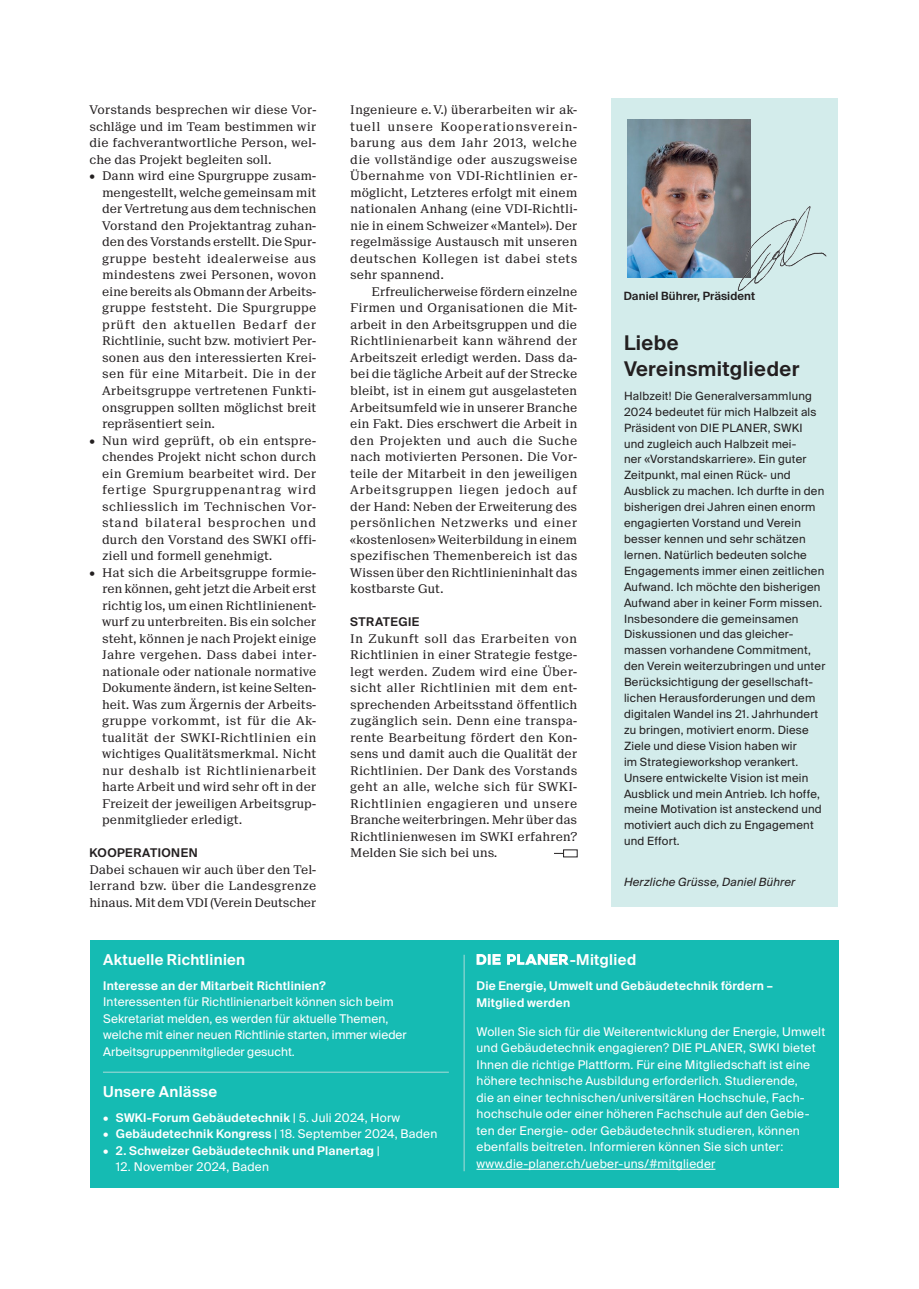
<style>
.page{position:relative;width:919px;height:1289px;background:#fff}
.page>*{position:absolute;margin:0;border:0;box-sizing:border-box;transform-origin:0 0}
.t1{font:600 20.25px/25.5px "Suisse Intl";letter-spacing:.02em;color:#231f20}
.t2{font:600 15px "Suisse Intl";letter-spacing:.02em;color:#fff}
.t3{font:12px/16.5px "Suisse Neue";letter-spacing:.005em;color:#231f20;text-align:justify}
.t4{font:12px/16.5px "Suisse Intl";letter-spacing:.02em;color:#fff}
.t5{font:600 12px/16.5px "Suisse Intl";letter-spacing:.02em;color:#fff}
.t6{font:600 12px "Suisse Intl";letter-spacing:.04em;color:#231f20}
.t7{font:11.4px/15.9px "Suisse Intl";letter-spacing:.02em;color:#231f20}
.t8{font:italic 11.4px "Suisse Intl";letter-spacing:.02em;color:#231f20}
.t9{font:600 11.4px "Suisse Intl";letter-spacing:.01em;color:#231f20}
.s1{font-weight:400}
</style>
<div class="page">
<div style="left:90px;top:940px;width:749px;height:247px;background:#15bbb3"></div>
<hr style="left:476px;top:1168px;width:239px;height:1px;background:#fff">
<svg style="left:476px;top:954px;width:24px;height:10px"></svg>
<svg style="left:507px;top:954px;width:61px;height:10px"></svg>
<hr style="left:103px;top:1071px;width:346px;height:1px;background:#aadcd9">
<hr style="left:463px;top:954px;width:1px;height:217px;background:#aadcd9">
<div style="left:611px;top:98px;width:227px;height:808px;background:#d3eceb"></div>
<img style="left:627px;top:119px;width:123px;height:158px">
<img style="left:720px;top:192px;width:107px;height:99px">
<p class="t3" style="left:89px;top:102px;width:228px">Vorstands besprechen wir diese Vor&shy;schläge und im Team bestimmen wir die fachverantwortliche Person, wel&shy;che das Projekt begleiten soll.</p>
<p class="t3" style="left:102px;top:168px;width:216px;text-indent:-13px">• Dann wird eine Spurgruppe zusam&shy;mengestellt, welche gemeinsam mit der Vertretung aus dem technischen Vorstand den Projektantrag zuhan&shy;den des Vorstands erstellt. Die Spur&shy;gruppe besteht idealerweise aus mindestens zwei Personen, wovon eine bereits als Obmann der Arbeits&shy;gruppe feststeht. Die Spurgruppe prüft den aktuellen Bedarf der Richtlinie, sucht bzw. motiviert Per&shy;sonen aus den interessierten Krei&shy;sen für eine Mitarbeit. Die in der Arbeitsgruppe vertretenen Funkti&shy;onsgruppen sollten möglichst breit repräsentiert sein.</p>
<p class="t3" style="left:102px;top:432px;width:216px;text-indent:-13px">• Nun wird geprüft, ob ein entspre&shy;chendes Projekt nicht schon durch ein Gremium bearbeitet wird. Der fertige Spurgruppenantrag wird schliesslich im Technischen Vor&shy;stand bilateral besprochen und durch den Vorstand des SWKI offi&shy;ziell und formell genehmigt.</p>
<p class="t3" style="left:102px;top:564px;width:216px;text-indent:-13px">• Hat sich die Arbeitsgruppe formie&shy;ren können, geht jetzt die Arbeit erst richtig los, um einen Richtlinienent&shy;wurf zu unterbreiten. Bis ein solcher steht, können je nach Projekt einige Jahre vergehen. Dass dabei inter&shy;nationale oder nationale normative Dokumente ändern, ist keine Selten&shy;heit. Was zum Ärgernis der Arbeits&shy;gruppe vorkommt, ist für die Ak&shy;tualität der SWKI-Richtlinien ein wichtiges Qualitätsmerkmal. Nicht nur deshalb ist Richtlinienarbeit harte Arbeit und wird sehr oft in der Freizeit der jeweiligen Arbeitsgrup&shy;penmitglieder erledigt.</p>
<p class="t6" style="left:89px;top:846px;width:110px">KOOPERATIONEN</p>
<p class="t3" style="left:89px;top:861px;width:228px">Dabei schauen wir auch über den Tel&shy;lerrand bzw. über die Landesgrenze hinaus. Mit dem VDI (Verein Deutscher</p>
<p class="t3" style="left:350px;top:102px;width:228px;text-align:left">Ingenieure e. V.) überarbeiten wir ak&shy;tuell unsere Kooperationsverein--- barung aus dem Jahr 2013, welche die vollständige oder auszugsweise Übernahme von VDI-Richtlinien er&shy;möglicht, Letzteres erfolgt mit einem nationalen Anhang (eine VDI-Richtli&shy;nie in einem Schweizer «Mantel»). Der regelmässige Austausch mit unseren deutschen Kollegen ist dabei stets sehr spannend.</p>
<p class="t3" style="left:350px;top:283px;width:228px;text-indent:21px">Erfreulicherweise fördern einzelne Firmen und Organisationen die Mit&shy;arbeit in den Arbeitsgruppen und die Richtlinienarbeit kann während der Arbeitszeit erledigt werden. Dass da&shy;bei die tägliche Arbeit auf der Strecke bleibt, ist in einem gut ausgelasteten Arbeitsumfeld wie in unserer Branche ein Fakt. Dies erschwert die Arbeit in den Projekten und auch die Suche nach motivierten Personen. Die Vor&shy;teile der Mitarbeit in den jeweiligen Arbeitsgruppen liegen jedoch auf der Hand: Neben der Erweiterung des persönlichen Netzwerks und einer «kostenlosen» Weiterbildung in einem spezifischen Themenbereich ist das Wissen über den Richtlinieninhalt das kostbarste Gut.</p>
<p class="t6" style="left:350px;top:615px;width:70px">STRATEGIE</p>
<p class="t3" style="left:350px;top:630px;width:228px">In Zukunft soll das Erarbeiten von Richtlinien in einer Strategie festge&shy;legt werden. Zudem wird eine Über&shy;sicht aller Richtlinien mit dem ent&shy;sprechenden Arbeitsstand öffentlich zugänglich sein. Denn eine transpa&shy;rente Bearbeitung fördert den Kon&shy;sens und damit auch die Qualität der Richtlinien. Der Dank des Vorstands geht an alle, welche sich für SWKI-Richtlinien engagieren und unsere Branche weiterbringen. Mehr über das Richtlinienwesen im SWKI erfahren?<br>Melden Sie sich bei uns.</p>
<p class="t9" style="left:623px;top:289px;width:133px">Daniel Bührer, Präsident</p>
<h1 class="t1" style="left:624px;top:330px;width:177px">Liebe<br>Vereinsmitglieder</h1>
<p class="t7" style="left:624px;top:388px;width:203px">Halbzeit! Die Generalversammlung 2024 bedeutet für mich Halbzeit als Präsident von DIE PLANER, SWKI und zugleich auch Halbzeit mei-<br>ner «Vorstandskarriere». Ein guter Zeitpunkt, mal einen Rück- und Ausblick zu machen. Ich durfte in den bisherigen drei Jahren einen enorm engagierten Vorstand und Verein besser kennen und sehr schätzen lernen. Natürlich bedeuten solche Engagements immer einen zeitlichen Aufwand. Ich möchte den bisherigen Aufwand aber in keiner Form missen.<br>Insbesondere die gemeinsamen Diskussionen und das gleicher&shy;massen vorhandene Commitment, den Verein weiterzubringen und unter Berücksichtigung der gesellschaft&shy;lichen Herausforderungen und dem digitalen Wandel ins 21. Jahrhundert zu bringen, motiviert enorm. Diese Ziele und diese Vision haben wir<br>im Strategieworkshop verankert.<br>Unsere entwickelte Vision ist mein Ausblick und mein Antrieb. Ich hoffe, meine Motivation ist ansteckend und motiviert auch dich zu Engagement und Effort.</p>
<p class="t8" style="left:624px;top:874px;width:173px">Herzliche Grüsse, Daniel Bührer</p>
<p class="t2" style="left:103px;top:950px;width:143px">Aktuelle Richtlinien</p>
<p class="t5" style="left:103px;top:977px;width:224px">Interesse an der Mitarbeit Richtlinien?</p>
<p class="t4" style="left:103px;top:993px;width:305px">Interessenten für Richtlinienarbeit können sich beim Sekretariat melden, es werden für aktuelle Themen, welche mit einer neuen Richtlinie starten, immer wieder Arbeitsgruppenmitglieder gesucht.</p>
<p class="t2" style="left:103px;top:1082px;width:116px">Unsere Anlässe</p>
<p class="t5" style="left:103px;top:1109px;width:298px">• SWKI-Forum Gebäudetechnik <span class="s1">| 5. Juli 2024, Horw</span></p>
<p class="t5" style="left:103px;top:1125px;width:335px">• Gebäudetechnik Kongress <span class="s1">| 18. September 2024, Baden</span></p>
<p class="t5" style="left:103px;top:1142px;width:278px">• 2. Schweizer Gebäudetechnik und Planertag <span class="s1">|</span></p>
<p class="t4" style="left:116px;top:1158px;width:154px">12. November 2024, Baden</p>
<p class="t2" style="left:569px;top:951px;width:68px">-Mitglied</p>
<p class="t5" style="left:476px;top:977px;width:298px">Die Energie, Umwelt und Gebäudetechnik fördern –<br>Mitglied werden</p>
<p class="t4" style="left:476px;top:1023px;width:350px">Wollen Sie sich für die Weiterentwicklung der Energie, Umwelt und Gebäudetechnik engagieren? DIE PLANER, SWKI bietet Ihnen die richtige Plattform. Für eine Mitgliedschaft ist eine höhere technische Ausbildung erforderlich. Studierende,<br>die an einer technischen/universitären Hochschule, Fach&shy;hochschule oder einer höheren Fachschule auf den Gebie&shy;ten der Energie- oder Gebäudetechnik studieren, können ebenfalls beitreten. Informieren können Sie sich unter: www.die-planer.ch/ueber-uns/#mitglieder</p>
</div>
